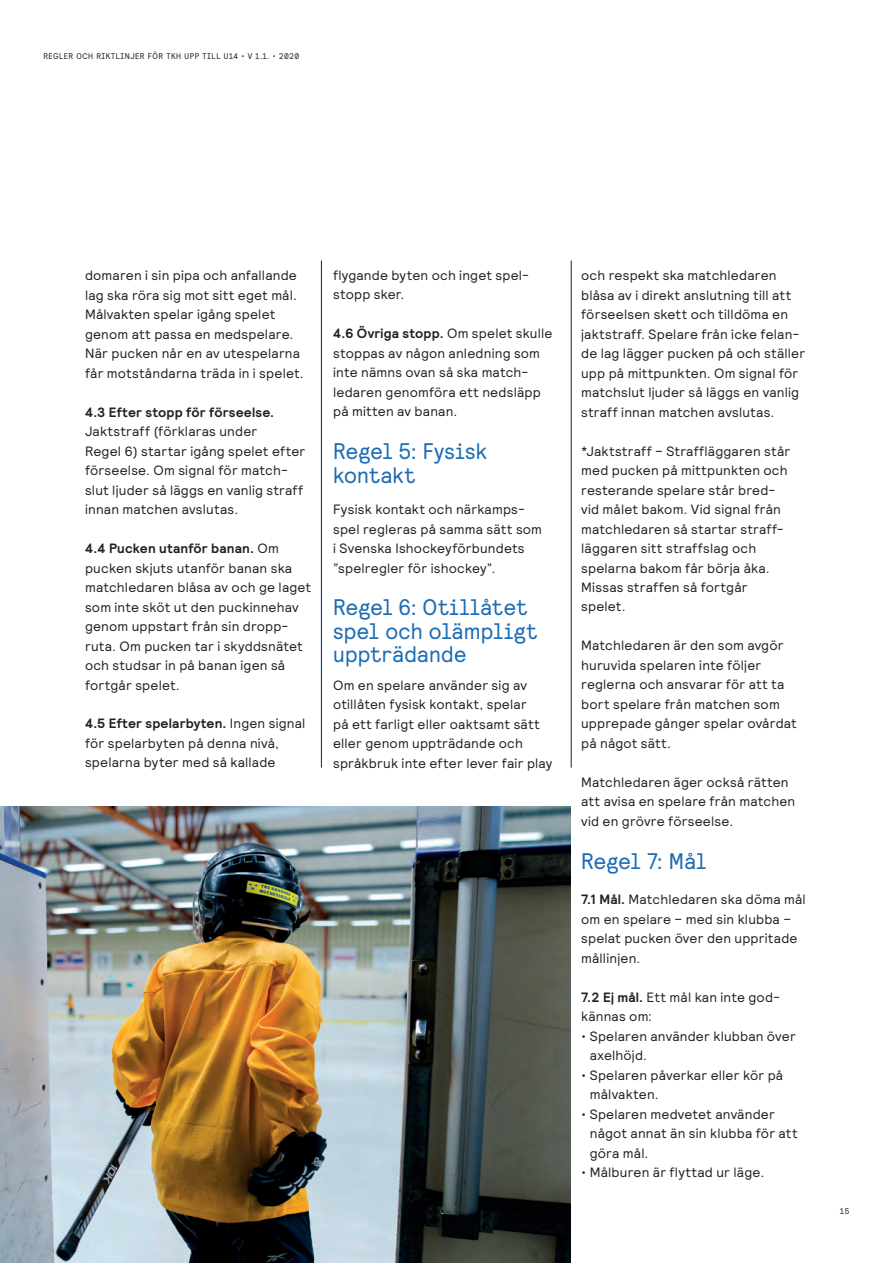
<style>
.page{position:relative;width:893px;height:1263px;background:#fff}
.page>*{position:absolute;margin:0;border:0;box-sizing:border-box;transform-origin:0 0}
.t1{font:22.5px/23.2px "Relative Faux";letter-spacing:.01em;color:#1b6bb5}
.t2{font:13.5px/19.5px "Relative";letter-spacing:.015em;color:#231f20}
.t3{font:700 13.5px "Relative";letter-spacing:.01em;color:#231f20}
.t4{font:8.25px "Relative Faux";letter-spacing:.065em;color:#231f20}
.s1{font-weight:700}
</style>
<div class="page">
<img style="left:0;top:807px;width:570px;height:456px">
<hr style="left:321px;top:261px;width:1px;height:507px;background:#002550">
<hr style="left:571px;top:261px;width:1px;height:507px;background:#002550">
<p class="t4" style="left:43px;top:51px;width:258px">REGLER OCH RIKTLINJER FÖR TKH UPP TILL U14 • V 1.1. • 2020</p>
<p class="t2" style="left:85px;top:265px;width:220px">domaren i sin pipa och anfallande lag ska röra sig mot sitt eget mål.<br>Målvakten spelar igång spelet genom att passa en medspelare.<br>När pucken når en av utespelarna får motståndarna träda in i spelet.</p>
<p class="t3" style="left:85px;top:403px;width:191px">4.3 Efter stopp för förseelse.</p>
<p class="t2" style="left:85px;top:421px;width:222px">Jaktstraff (förklaras under<br>Regel 6) startar igång spelet efter förseelse. Om signal för match&shy;slut ljuder så läggs en vanlig straff innan matchen avslutas.</p>
<p class="t2" style="left:85px;top:538px;width:228px"><span class="s1">4.4 Pucken utanför banan.</span> Om pucken skjuts utanför banan ska matchledaren blåsa av och ge laget som inte sköt ut den puckinnehav genom uppstart från sin dropp&shy;ruta. Om pucken tar i skyddsnätet och studsar in på banan igen så fortgår spelet.</p>
<p class="t2" style="left:85px;top:713px;width:222px"><span class="s1">4.5 Efter spelarbyten.</span> Ingen signal för spelarbyten på denna nivå, spelarna byter med så kallade</p>
<p class="t2" style="left:333px;top:265px;width:196px">flygande byten och inget spel&shy;stopp sker.</p>
<p class="t2" style="left:333px;top:323px;width:221px"><span class="s1">4.6 Övriga stopp.</span> Om spelet skulle stoppas av någon anledning som inte nämns ovan så ska match&shy;ledaren genomföra ett nedsläpp på mitten av banan.</p>
<h1 class="t1" style="left:333px;top:439px;width:156px">Regel 5: Fysisk kontakt</h1>
<p class="t2" style="left:333px;top:499px;width:210px">Fysisk kontakt och närkamps&shy;spel regleras på samma sätt som i Svenska Ishockeyförbundets ”spelregler för ishockey”.</p>
<h1 class="t1" style="left:333px;top:595px;width:206px">Regel 6: Otillåtet spel och olämpligt uppträdande</h1>
<p class="t2" style="left:333px;top:675px;width:221px">Om en spelare använder sig av otillåten fysisk kontakt, spelar<br>på ett farligt eller oaktsamt sätt eller genom uppträdande och språkbruk inte efter lever fair play</p>
<p class="t2" style="left:581px;top:265px;width:226px">och respekt ska matchledaren blåsa av i direkt anslutning till att förseelsen skett och tilldöma en jaktstraff. Spelare från icke felan&shy;de lag lägger pucken på och ställer upp på mittpunkten. Om signal för matchslut ljuder så läggs en vanlig straff innan matchen avslutas.</p>
<p class="t2" style="left:581px;top:441px;width:211px">*Jaktstraff – Straffläggaren står med pucken på mittpunkten och resterande spelare står bred&shy;vid målet bakom. Vid signal från matchledaren så startar straff&shy;läggaren sitt straffslag och spelarna bakom får börja åka.<br>Missas straffen så fortgår spelet.</p>
<p class="t2" style="left:581px;top:635px;width:217px">Matchledaren är den som avgör huruvida spelaren inte följer reglerna och ansvarar för att ta bort spelare från matchen som upprepade gånger spelar ovårdat på något sätt.</p>
<p class="t2" style="left:581px;top:772px;width:216px">Matchledaren äger också rätten att avisa en spelare från matchen vid en grövre förseelse.</p>
<h1 class="t1" style="left:581px;top:849px;width:127px">Regel 7: Mål</h1>
<p class="t2" style="left:581px;top:889px;width:226px"><span class="s1">7.1 Mål.</span> Matchledaren ska döma mål om en spelare – med sin klubba – spelat pucken över den uppritade mållinjen.</p>
<p class="t2" style="left:581px;top:987px;width:200px"><span class="s1">7.2 Ej mål.</span> Ett mål kan inte god&shy;kännas om:</p>
<p class="t2" style="left:590px;top:1026px;width:208px;text-indent:-9px">• Spelaren använder klubban över axelhöjd.</p>
<p class="t2" style="left:590px;top:1065px;width:195px;text-indent:-9px">• Spelaren påverkar eller kör på målvakten.</p>
<p class="t2" style="left:590px;top:1104px;width:209px;text-indent:-9px">• Spelaren medvetet använder något annat än sin klubba för att göra mål.</p>
<p class="t2" style="left:581px;top:1162px;width:185px">• Målburen är flyttad ur läge.</p>
<p class="t4" style="left:840px;top:1206px;width:11px">15</p>
</div>
